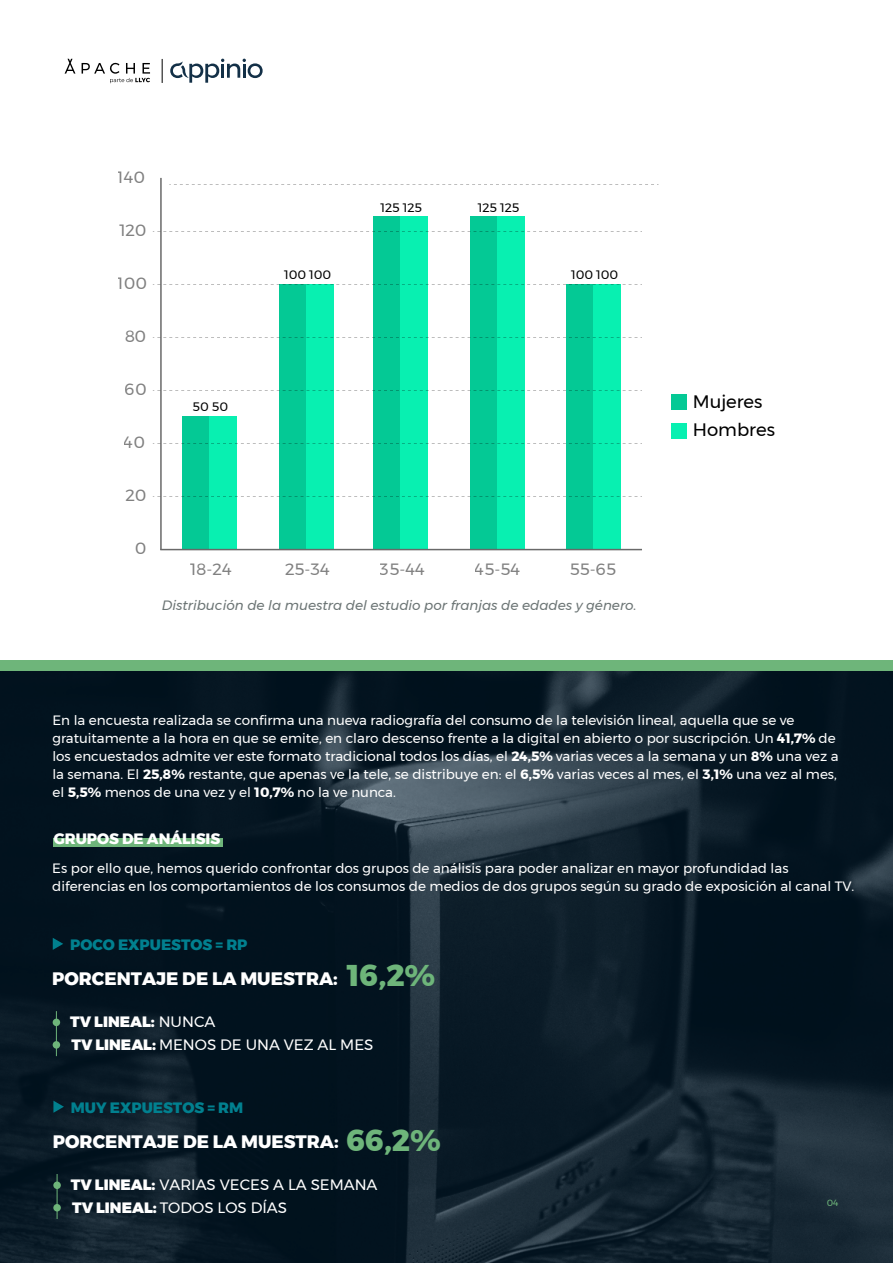
<style>
.page{position:relative;width:893px;height:1263px;background:#fff}
.page>*{position:absolute;margin:0;border:0;box-sizing:border-box;transform-origin:0 0}
.t1{font:800 30px "Montserrat";color:#6eb57a}
.t2{font:800 18px "Montserrat";color:#fff}
.t3{font:18px/28.7px "Montserrat";color:#000}
.t4{font:16.35px "Montserrat";color:#000}
.t5{font:15px "Montserrat";color:#fff}
.t6{font:800 15px "Montserrat";color:#01808f}
.t7{font:800 15px "Montserrat";color:#fff}
.t8{font:900 15px "Montserrat";color:#fff}
.t9{font:13.5px/18px "Montserrat";color:#fff}
.t10{font:italic 13.5px "Montserrat";color:#6c7575}
.t11{font:12.3px "Montserrat";color:#000}
.t12{font:9px "Montserrat";color:#6eb57a}
.s1{font-weight:700}
.s2{font-weight:400}
.s3{font-weight:900}
</style>
<div class="page">
<svg style="left:0;top:671px;width:893px;height:592px;background:#0c1c28"></svg>
<div style="left:53px;top:839px;width:169px;height:8px;background:#6eb57a"></div>
<div style="left:0;top:660px;width:893px;height:11px;background:#6eb57a"></div>
<div style="left:182px;top:416px;width:27px;height:134px;background:#04c995"></div>
<div style="left:209px;top:416px;width:27px;height:134px;background:#08f0b1"></div>
<div style="left:279px;top:285px;width:27px;height:265px;background:#04c995"></div>
<div style="left:306px;top:285px;width:28px;height:265px;background:#08f0b1"></div>
<div style="left:373px;top:216px;width:27px;height:334px;background:#04c995"></div>
<div style="left:400px;top:216px;width:28px;height:334px;background:#08f0b1"></div>
<div style="left:471px;top:216px;width:27px;height:334px;background:#04c995"></div>
<div style="left:498px;top:216px;width:27px;height:334px;background:#08f0b1"></div>
<div style="left:566px;top:285px;width:27px;height:265px;background:#04c995"></div>
<div style="left:593px;top:285px;width:28px;height:265px;background:#08f0b1"></div>
<hr style="left:160px;top:178px;width:2px;height:372px;background:#696969">
<hr style="left:160px;top:549px;width:482px;height:1px;background:#696969">
<svg style="left:153px;top:496px;width:489px;height:1px"></svg>
<svg style="left:153px;top:443px;width:489px;height:1px"></svg>
<svg style="left:153px;top:390px;width:489px;height:1px"></svg>
<svg style="left:153px;top:337px;width:489px;height:1px"></svg>
<svg style="left:153px;top:284px;width:489px;height:1px"></svg>
<svg style="left:153px;top:231px;width:489px;height:1px"></svg>
<svg style="left:169px;top:184px;width:489px;height:1px"></svg>
<div style="left:671px;top:394px;width:15px;height:15px;background:#04c995"></div>
<div style="left:671px;top:423px;width:15px;height:15px;background:#08f0b1"></div>
<svg style="left:53px;top:938px;width:10px;height:12px"></svg>
<hr style="left:56px;top:1011px;width:1px;height:45px;background:#6eb57a">
<div style="left:53px;top:1018px;width:7px;height:8px;background:#6eb57a;border-radius:50%"></div>
<div style="left:53px;top:1041px;width:7px;height:7px;background:#6eb57a;border-radius:50%"></div>
<svg style="left:53px;top:1101px;width:11px;height:12px"></svg>
<hr style="left:57px;top:1174px;width:1px;height:45px;background:#6eb57a">
<div style="left:53px;top:1181px;width:8px;height:8px;background:#6eb57a;border-radius:50%"></div>
<div style="left:53px;top:1204px;width:8px;height:7px;background:#6eb57a;border-radius:50%"></div>
<svg style="left:65px;top:59px;width:10px;height:15px"></svg>
<svg style="left:82px;top:63px;width:68px;height:20px"></svg>
<svg style="left:162px;top:59px;width:1px;height:24px"></svg>
<svg style="left:170px;top:59px;width:93px;height:24px"></svg>
<p class="t4" style="left:118px;top:165px;width:29px">140</p>
<p class="t4" style="left:120px;top:218px;width:29px">120</p>
<p class="t4" style="left:118px;top:271px;width:31px">100</p>
<p class="t4" style="left:124px;top:324px;width:23px">80</p>
<p class="t11" style="left:381px;top:198px;width:43px">125 125</p>
<p class="t11" style="left:478px;top:198px;width:43px">125 125</p>
<p class="t11" style="left:284px;top:265px;width:49px">100 100</p>
<p class="t11" style="left:571px;top:265px;width:49px">100 100</p>
<p class="t4" style="left:125px;top:377px;width:23px">60</p>
<p class="t4" style="left:124px;top:430px;width:23px">40</p>
<p class="t4" style="left:125px;top:483px;width:23px">20</p>
<p class="t4" style="left:135px;top:536px;width:13px">0</p>
<p class="t11" style="left:193px;top:398px;width:37px">50 50</p>
<p class="t4" style="left:190px;top:557px;width:43px">18-24</p>
<p class="t4" style="left:285px;top:557px;width:46px">25-34</p>
<p class="t4" style="left:380px;top:557px;width:46px">35-44</p>
<p class="t4" style="left:475px;top:557px;width:47px">45-54</p>
<p class="t4" style="left:570px;top:557px;width:48px">55-65</p>
<p class="t10" style="left:162px;top:600px;width:476px">Distribución de la muestra del estudio por franjas de edades y género.</p>
<h2 class="t3" style="left:693px;top:387px;width:84px">Mujeres<br>Hombres</h2>
<p class="t9" style="left:52px;top:711px;width:788px">En la encuesta realizada se confirma una nueva radiografía del consumo de la televisión lineal, aquella que se ve gratuitamente a la hora en que se emite, en claro descenso frente a la digital en abierto o por suscripción. Un <span class="s1">41,7%</span> de los encuestados admite ver este formato tradicional todos los días, el <span class="s1">24,5%</span> varias veces a la semana y un <span class="s1">8%</span> una vez a la semana. El <span class="s1">25,8%</span> restante, que apenas ve la tele, se distribuye en: el <span class="s1">6,5%</span> varias veces al mes, el <span class="s1">3,1%</span> una vez al mes, el <span class="s1">5,5%</span> menos de una vez y el <span class="s1">10,7%</span> no la ve nunca.</p>
<p class="t7" style="left:54px;top:830px;width:168px">GRUPOS DE ANÁLISIS</p>
<p class="t9" style="left:52px;top:859px;width:804px">Es por ello que, hemos querido confrontar dos grupos de análisis para poder analizar en mayor profundidad las diferencias en los comportamientos de los consumos de medios de dos grupos según su grado de exposición al canal TV.</p>
<p class="t6" style="left:70px;top:936px;width:179px">POCO EXPUESTOS = RP</p>
<h2 class="t2" style="left:52px;top:968px;width:287px">PORCENTAJE DE LA MUESTRA:</h2>
<h1 class="t1" style="left:347px;top:958px;width:89px">16,2%</h1>
<p class="t8" style="left:70px;top:1013px;width:147px">TV LINEAL: <span class="s2">NUNCA</span></p>
<p class="t5" style="left:71px;top:1033px;width:303px"><span class="s3">TV LINEAL:</span> MENOS DE UNA VEZ AL MES</p>
<p class="t6" style="left:71px;top:1099px;width:174px">MUY EXPUESTOS = RM</p>
<h2 class="t2" style="left:53px;top:1131px;width:287px">PORCENTAJE DE LA MUESTRA:</h2>
<h1 class="t1" style="left:347px;top:1123px;width:95px">66,2%</h1>
<p class="t5" style="left:71px;top:1173px;width:308px"><span class="s3">TV LINEAL:</span> VARIAS VECES A LA SEMANA</p>
<p class="t5" style="left:72px;top:1196px;width:216px"><span class="s3">TV LINEAL:</span> TODOS LOS DÍAS</p>
<p class="t12" style="left:827px;top:1196px;width:13px">04</p>
</div>
